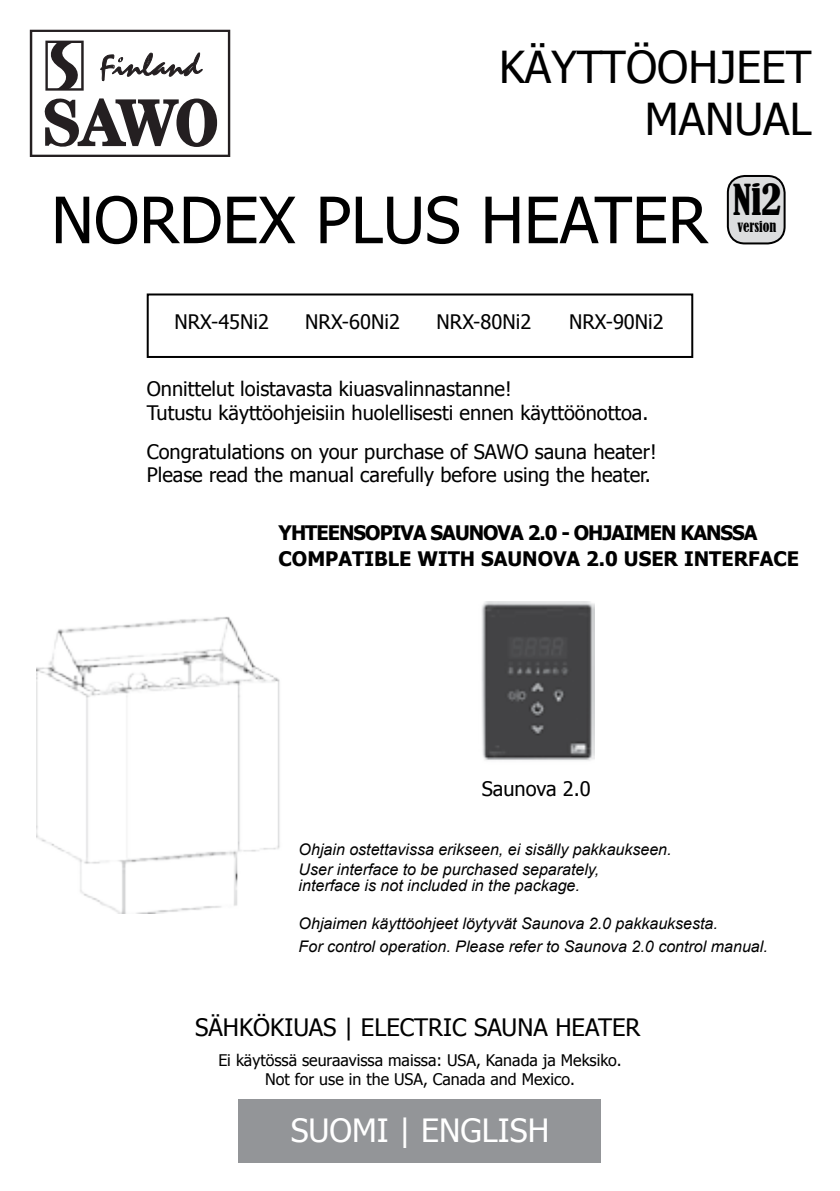
<style>
.page{position:relative;width:840px;height:1191px;background:#fff}
.page>*{position:absolute;margin:0;border:0;box-sizing:border-box;transform-origin:0 0}
.t1{font:64px "Tahoma";color:#000}
.t2{font:44px/52.8px "Tahoma";color:#000;text-align:right}
.t3{font:condensed 40px "Bernard";color:#000}
.t4{font:32px "Tahoma";color:#fff}
.t5{font:24px "Tahoma";color:#000}
.t6{font:20px/24px "Tahoma";color:#000}
.t7{font:700 20px "Tahoma";color:#000}
.t8{font:700 20px "Tahoma";letter-spacing:-.05em;color:#000}
.t9{font:italic 16px/16px "Arial";color:#000}
.t10{font:16px/19.2px "Tahoma";color:#000;text-align:center}
.t11{font:condensed 14px "Bernard";color:#000}
</style>
<div class="page">
<svg style="left:29px;top:29px;width:202px;height:128px"></svg>
<div style="left:238px;top:1099px;width:363px;height:63px;background:#939598"></div>
<div style="left:727px;top:176px;width:57px;height:67px;background:#dcddde;border-radius:17px"></div>
<div style="left:726px;top:175px;width:59px;height:69px;border:2px solid #000;border-radius:17px"></div>
<div style="left:147px;top:293px;width:546px;height:65px;border:2px solid #000"></div>
<img style="left:36px;top:601px;width:558px;height:312px">
<h2 class="t2" style="left:498px;top:38px;width:314px">KÄYTTÖOHJEET<br>MANUAL</h2>
<h1 class="t1" style="left:51px;top:177px;width:657px">NORDEX PLUS HEATER</h1>
<h3 class="t3" style="left:732px;top:176px;width:50px">Ni2</h3>
<p class="t11" style="left:737px;top:218px;width:40px">version</p>
<p class="t6" style="left:174px;top:309px;width:96px">NRX-45Ni2</p>
<p class="t6" style="left:305px;top:309px;width:96px">NRX-60Ni2</p>
<p class="t6" style="left:436px;top:309px;width:96px">NRX-80Ni2</p>
<p class="t6" style="left:568px;top:309px;width:96px">NRX-90Ni2</p>
<p class="t6" style="left:147px;top:376px;width:503px">Onnittelut loistavasta kiuasvalinnastanne!<br>Tutustu käyttöohjeisiin huolellisesti ennen käyttöönottoa.</p>
<p class="t6" style="left:147px;top:439px;width:511px;line-height:23px">Congratulations on your purchase of SAWO sauna heater!<br>Please read the manual carefully before using the heater.</p>
<p class="t8" style="left:278px;top:518px;width:480px">YHTEENSOPIVA SAUNOVA 2.0 - OHJAIMEN KANSSA</p>
<p class="t7" style="left:278px;top:545px;width:522px">COMPATIBLE WITH SAUNOVA 2.0 USER INTERFACE</p>
<p class="t6" style="left:481px;top:775px;width:110px">Saunova 2.0</p>
<p class="t9" style="left:298px;top:841px;width:374px">Ohjain ostettavissa erikseen, ei sisälly pakkaukseen.</p>
<p class="t9" style="left:298px;top:861px;width:302px">User interface to be purchased separately, interface is not included in the package.</p>
<p class="t9" style="left:298px;top:912px;width:470px;line-height:22.6px">Ohjaimen käyttöohjeet löytyvät Saunova 2.0 pakkauksesta.<br>For control operation. Please refer to Saunova 2.0 control manual.</p>
<p class="t5" style="left:195px;top:1010px;width:446px">SÄHKÖKIUAS | ELECTRIC SAUNA HEATER</p>
<p class="t10" style="left:218px;top:1049px;width:404px">Ei käytössä seuraavissa maissa: USA, Kanada ja Meksiko.<br>Not for use in the USA, Canada and Mexico.</p>
<h3 class="t4" style="left:290px;top:1109px;width:260px">SUOMI | ENGLISH</h3>
</div>
